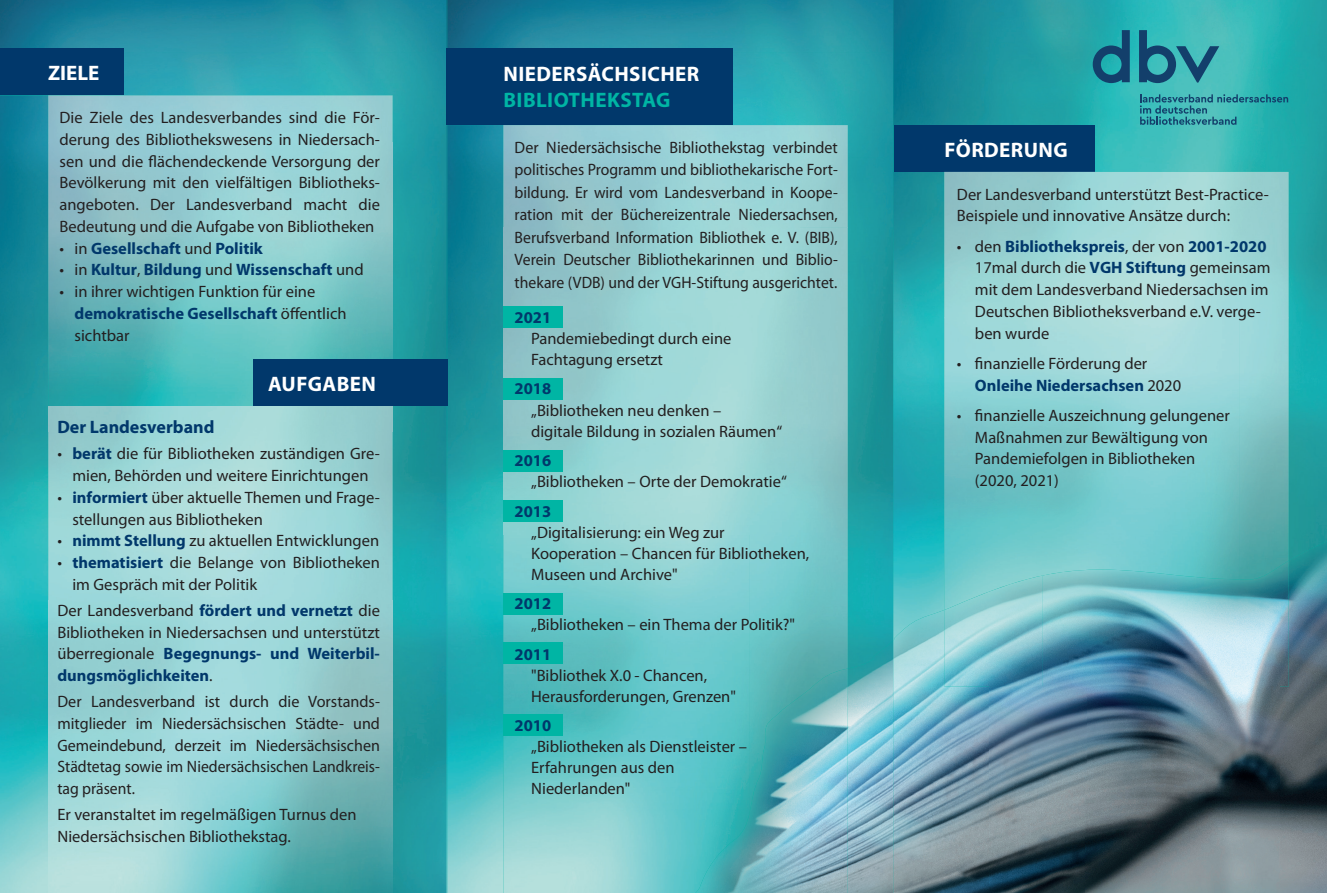
<style>
.page{position:relative;width:1327px;height:893px;background:#fff}
.page>*{position:absolute;margin:0;border:0;box-sizing:border-box;transform-origin:0 0}
.t1{font:700 21px "Myriad Pro";letter-spacing:.02em;color:#fff}
.t2{font:700 21px "Myriad Pro";letter-spacing:.02em;color:#00b5a4}
.t3{font:700 18px "Myriad Pro";color:#01386b}
.t4{font:16.5px/21.8px "Myriad Pro";color:#231f20}
.t5{font:700 16.5px "Myriad Pro";color:#01386b}
.s1{font-weight:400;color:#231f20}
.s2{font-weight:700;color:#01386b}
</style>
<div class="page">
<img style="left:893px;top:0;width:96px;height:610px">
<img style="left:989px;top:0;width:338px;height:160px">
<img style="left:1094px;top:160px;width:233px;height:53px">
<img style="left:1288px;top:213px;width:39px;height:328px">
<img style="left:0;top:0;width:49px;height:893px">
<img style="left:49px;top:0;width:844px;height:52px">
<img style="left:123px;top:52px;width:323px;height:53px">
<img style="left:393px;top:105px;width:53px;height:788px">
<img style="left:447px;top:125px;width:56px;height:768px">
<img style="left:733px;top:52px;width:160px;height:105px">
<img style="left:848px;top:157px;width:45px;height:512px">
<img style="left:446px;top:0;width:1px;height:893px">
<div style="left:0;top:49px;width:123px;height:46px;background:#01386b"></div>
<div style="left:446px;top:49px;width:287px;height:76px;background:#01386b"></div>
<div style="left:894px;top:125px;width:200px;height:47px;background:#01386b"></div>
<img style="left:48px;top:143px;width:295px;height:263px">
<img style="left:48px;top:95px;width:345px;height:48px">
<img style="left:343px;top:143px;width:50px;height:216px">
<hr style="left:48px;top:95px;width:75px;height:1px;background:#64bec1">
<img style="left:503px;top:535px;width:246px;height:358px">
<img style="left:503px;top:228px;width:295px;height:307px">
<img style="left:503px;top:125px;width:345px;height:103px">
<img style="left:749px;top:534px;width:49px;height:135px">
<img style="left:798px;top:227px;width:50px;height:442px">
<hr style="left:503px;top:125px;width:230px;height:1px;background:#8acbd2">
<img style="left:944px;top:318px;width:295px;height:257px">
<img style="left:944px;top:172px;width:344px;height:146px">
<img style="left:1239px;top:318px;width:49px;height:243px">
<svg style="left:944px;top:172px;width:150px;height:1px"></svg>
<img style="left:48px;top:432px;width:345px;height:461px">
<img style="left:1278px;top:541px;width:49px;height:352px">
<img style="left:893px;top:610px;width:96px;height:283px">
<img style="left:989px;top:686px;width:290px;height:207px">
<img style="left:695px;top:669px;width:153px;height:224px">
<img style="left:1042px;top:561px;width:246px;height:125px">
<img style="left:944px;top:575px;width:98px;height:111px">
<div style="left:253px;top:359px;width:194px;height:47px;background:#01386b"></div>
<svg style="left:1139px;top:30px;width:80px;height:53px;background:#31909f"></svg>
<svg style="left:1092px;top:30px;width:37px;height:53px;background:#19788e"></svg>
<svg style="left:1140px;top:94px;width:148px;height:31px;background:#32a0a7"></svg>
<div style="left:503px;top:307px;width:60px;height:21px;background:#00b5a4"></div>
<div style="left:503px;top:378px;width:60px;height:21px;background:#00b5a4"></div>
<div style="left:503px;top:450px;width:60px;height:22px;background:#00b5a4"></div>
<div style="left:503px;top:500px;width:60px;height:21px;background:#00b5a4"></div>
<div style="left:503px;top:594px;width:60px;height:21px;background:#00b5a4"></div>
<div style="left:503px;top:642px;width:60px;height:21px;background:#00b5a4"></div>
<div style="left:503px;top:714px;width:60px;height:21px;background:#00b5a4"></div>
<p class="t1" style="left:48px;top:61px;width:53px">ZIELE</p>
<p class="t1" style="left:503px;top:62px;width:197px">NIEDERSÄCHSICHER</p>
<p class="t2" style="left:503px;top:88px;width:168px">BIBLIOTHEKSTAG</p>
<p class="t4" style="left:60px;top:107px;width:322px;text-align:justify">Die Ziele des Landesverbandes sind die För&shy;derung des Bibliothekswesens in Niedersach&shy;sen und die flächendeckende Versorgung der Bevölkerung mit den vielfältigen Bibliotheks&shy;angeboten. Der Landesverband macht die Bedeutung und die Aufgabe von Bibliotheken</p>
<p class="t5" style="left:60px;top:239px;width:205px"><span class="s1">• in</span> Gesellschaft <span class="s1">und</span> Politik</p>
<p class="t5" style="left:60px;top:260px;width:306px"><span class="s1">• in</span> Kultur<span class="s1">,</span> Bildung <span class="s1">und</span> Wissenschaft <span class="s1">und</span></p>
<p class="t4" style="left:75px;top:281px;width:273px;text-indent:-15px">• in ihrer wichtigen Funktion für eine <span class="s2">demokratische Gesellschaft</span> öffentlich sichtbar</p>
<p class="t1" style="left:268px;top:372px;width:109px">AUFGABEN</p>
<p class="t3" style="left:57px;top:417px;width:159px">Der Landesverband</p>
<p class="t4" style="left:57px;top:443px;width:324px;text-align:center">• <span class="s2">berät</span> die für Bibliotheken zuständigen Gre&shy;mien, Behörden und weitere Einrichtungen</p>
<p class="t4" style="left:72px;top:487px;width:309px;text-indent:-15px">• <span class="s2">informiert</span> über aktuelle Themen und Frage&shy;stellungen aus Bibliotheken</p>
<p class="t4" style="left:57px;top:530px;width:323px">• <span class="s2">nimmt Stellung</span> zu aktuellen Entwicklungen</p>
<p class="t4" style="left:72px;top:552px;width:309px;text-indent:-15px">• <span class="s2">thematisiert</span> die Belange von Bibliotheken im Gespräch mit der Politik</p>
<p class="t4" style="left:57px;top:600px;width:324px;text-align:justify">Der Landesverband <span class="s2">fördert und vernetzt</span> die Bibliotheken in Niedersachsen und unterstützt überregionale <span class="s2">Begegnungs- und Weiterbil&shy;dungsmöglichkeiten</span>.</p>
<p class="t4" style="left:57px;top:691px;width:324px;text-align:justify">Der Landesverband ist durch die Vorstands&shy;mitglieder im Niedersächsischen Städte- und Gemeindebund, derzeit im Niedersächsischen Städtetag sowie im Niedersächsischen Landkreis&shy;tag präsent.</p>
<p class="t4" style="left:57px;top:804px;width:301px">Er veranstaltet im regelmäßigen Turnus den<br>Niedersächsischen Bibliothekstag.</p>
<p class="t4" style="left:514px;top:136px;width:325px;line-height:22.5px;text-align:justify">Der Niedersächsische Bibliothekstag verbindet politisches Programm und bibliothekarische Fort&shy;bildung. Er wird vom Landesverband in Koope&shy;ration mit der Büchereizentrale Niedersachsen, Berufsverband Information Bibliothek e. V. (BIB), Verein Deutscher Bibliothekarinnen und Biblio&shy;thekare (VDB) und der VGH-Stiftung ausgerichtet.</p>
<p class="t5" style="left:514px;top:308px;width:38px">2021</p>
<p class="t4" style="left:531px;top:328px;width:202px;line-height:21px">Pandemiebedingt durch eine<br>Fachtagung ersetzt</p>
<p class="t5" style="left:514px;top:380px;width:38px">2018</p>
<p class="t4" style="left:531px;top:400px;width:253px;line-height:21px">„Bibliotheken neu denken –<br>digitale Bildung in sozialen Räumen“</p>
<p class="t5" style="left:514px;top:451px;width:38px">2016</p>
<p class="t4" style="left:531px;top:471px;width:257px">„Bibliotheken – Orte der Demokratie“</p>
<p class="t5" style="left:514px;top:502px;width:38px">2013</p>
<p class="t4" style="left:531px;top:522px;width:280px;line-height:21px">„Digitalisierung: ein Weg zur<br>Kooperation – Chancen für Bibliotheken,<br>Museen und Archive"</p>
<p class="t5" style="left:514px;top:594px;width:38px">2012</p>
<p class="t4" style="left:531px;top:614px;width:265px">„Bibliotheken – ein Thema der Politik?"</p>
<p class="t5" style="left:514px;top:645px;width:38px">2011</p>
<p class="t4" style="left:531px;top:665px;width:206px;line-height:21px">"Bibliothek X.0 - Chancen,<br>Herausforderungen, Grenzen"</p>
<p class="t5" style="left:514px;top:716px;width:38px">2010</p>
<p class="t4" style="left:531px;top:736px;width:217px;line-height:21px">„Bibliotheken als Dienstleister –<br>Erfahrungen aus den<br>Niederlanden"</p>
<p class="t1" style="left:944px;top:138px;width:125px">FÖRDERUNG</p>
<p class="t4" style="left:957px;top:183px;width:313px">Der Landesverband unterstützt Best-Practice-<br>Beispiele und innovative Ansätze durch:</p>
<p class="t4" style="left:975px;top:235px;width:297px;text-indent:-18px">• den <span class="s2">Bibliothekspreis</span>, der von <span class="s2">2001-2020<br></span>17mal durch die <span class="s2">VGH Stiftung</span> gemeinsam mit dem Landesverband Niedersachsen im Deutschen Bibliotheksverband e.V. verge&shy;ben wurde</p>
<p class="t4" style="left:975px;top:353px;width:208px;text-indent:-18px">• finanzielle Förderung der<br><span class="s2">Onleihe Niedersachsen</span> 2020</p>
<p class="t4" style="left:975px;top:405px;width:256px;text-indent:-18px">• finanzielle Auszeichnung gelungener<br>Maßnahmen zur Bewältigung von<br>Pandemiefolgen in Bibliotheken (2020, 2021)</p>
</div>
